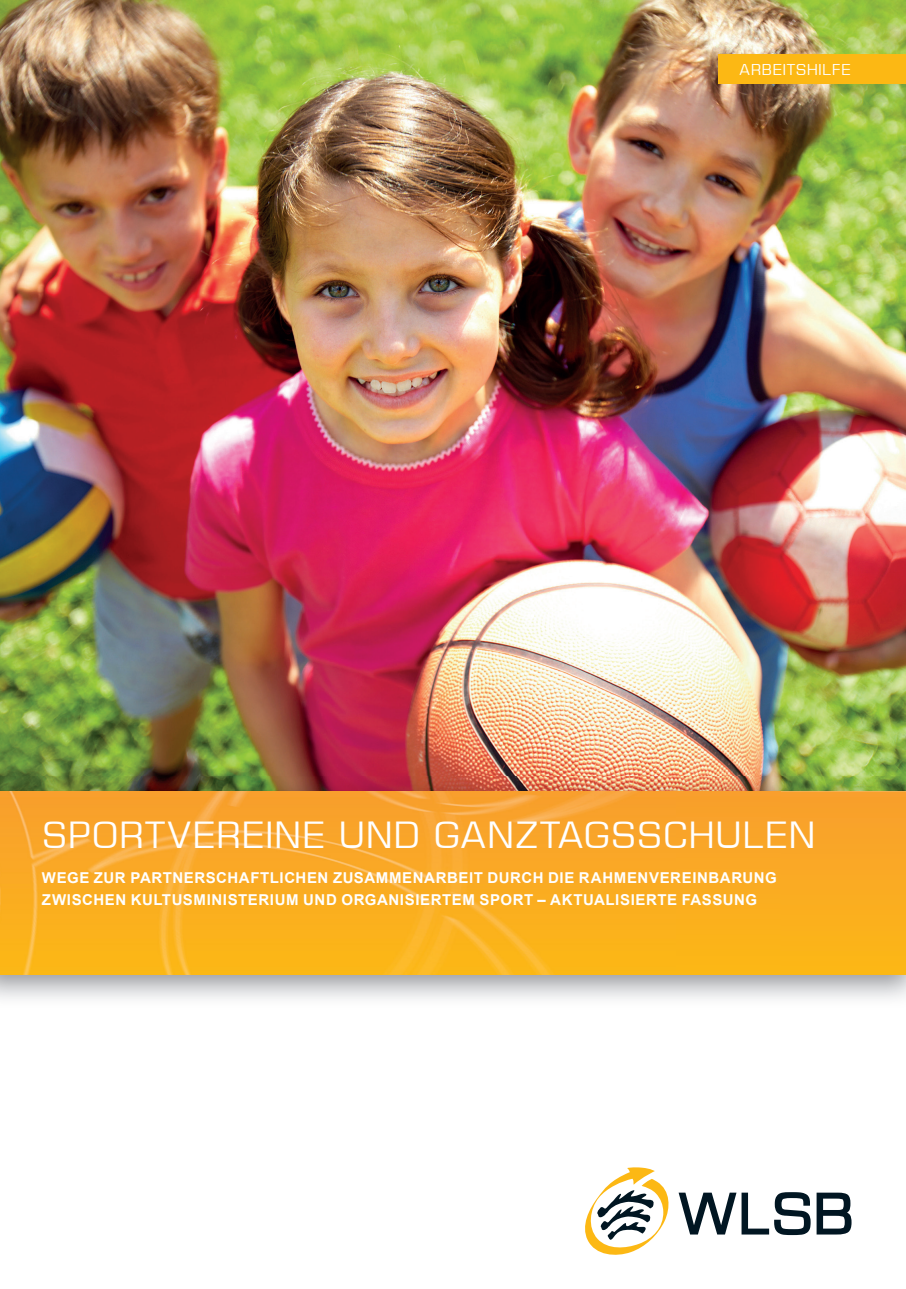
<style>
.page{position:relative;width:906px;height:1289px;background:#fff}
.page>*{position:absolute;margin:0;border:0;box-sizing:border-box;transform-origin:0 0}
.t1{font:36px "Square 721 BT";letter-spacing:.01em;color:#fff}
.t2{font:700 15px/22.5px "Arial";letter-spacing:.04em;color:#fff}
.t3{font:15px "Square 721 BT";letter-spacing:.025em;color:#fff}
</style>
<div class="page">
<svg style="left:585px;top:1167px;width:84px;height:87px"></svg>
<svg style="left:678px;top:1192px;width:132px;height:42px"></svg>
<svg style="left:816px;top:1192px;width:35px;height:42px"></svg>
<img style="left:0;top:0;width:906px;height:791px">
<img style="left:0;top:974px;width:906px;height:25px">
<svg style="left:780px;top:791px;width:126px;height:183px;background:#faaa22"></svg>
<img style="left:0;top:791px;width:780px;height:183px">
<div style="left:718px;top:54px;width:188px;height:30px;background:#fcb814"></div>
<p class="t3" style="left:739px;top:60px;width:113px">ARBEITSHILFE</p>
<h1 class="t1" style="left:42px;top:812px;width:776px">SPORTVEREINE UND GANZTAGSSCHULEN</h1>
<p class="t2" style="left:42px;top:866px;width:736px">WEGE ZUR PARTNERSCHAFTLICHEN ZUSAMMENARBEIT DURCH DIE RAHMENVEREINBARUNG<br>ZWISCHEN KULTUSMINISTERIUM UND ORGANISIERTEM SPORT – AKTUALISIERTE FASSUNG</p>
</div>
